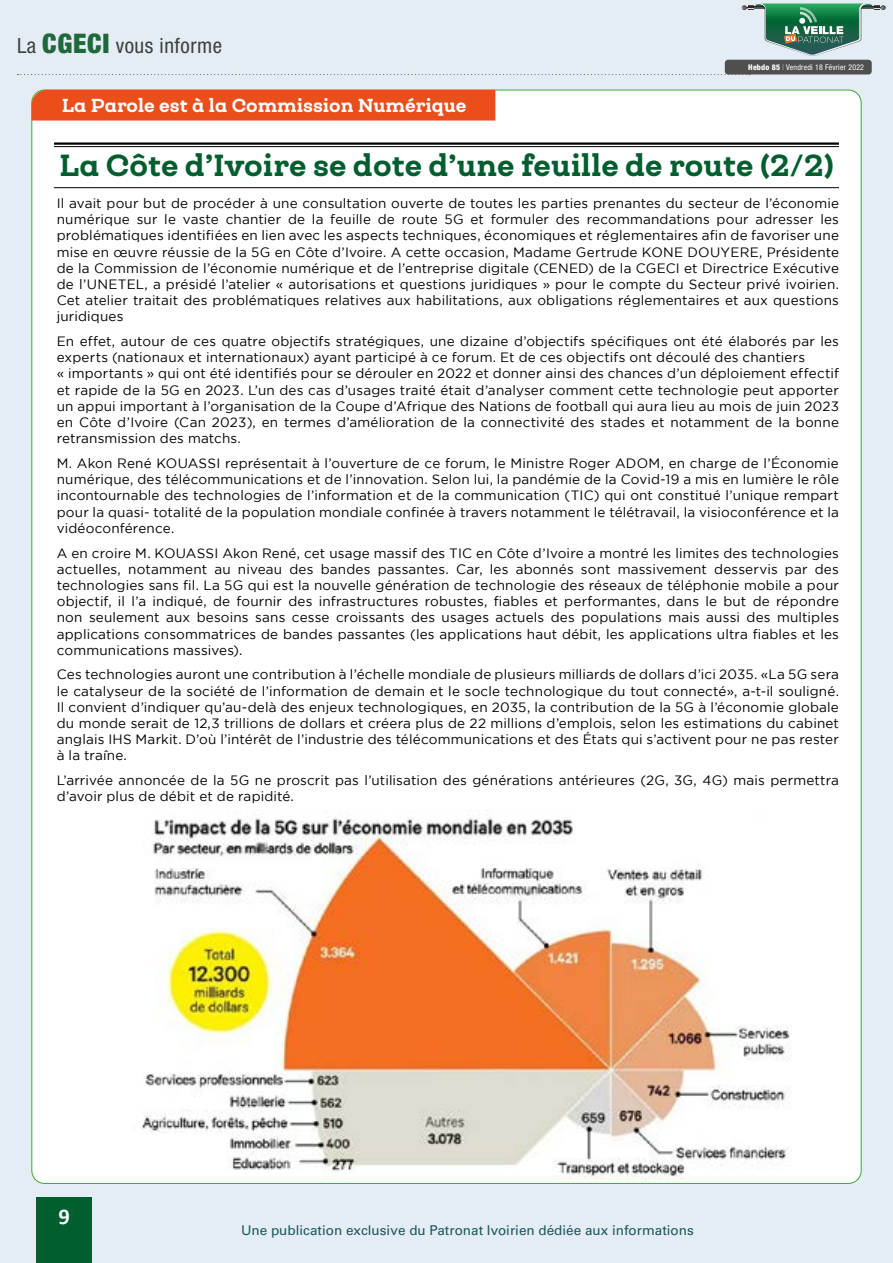
<style>
.page{position:relative;width:893px;height:1263px;background:#e4edf4}
.page>*{position:absolute;margin:0;border:0;box-sizing:border-box;transform-origin:0 0}
.t1{font:900 29.25px "Queulat";letter-spacing:.005em;color:#005e2e}
.t2{font:700 22.5px "Calibri";color:#fff}
.t3{font:condensed 21px "Helvetica Neue LT Std";letter-spacing:.025em;color:#3f3f3e}
.t4{font:900 18px "Queulat";color:#fff}
.t5{font:13.5px/16.2px "Gotham";letter-spacing:.01em;color:#000;text-align:justify}
.t6{font:13.5px "Univers LT Std";color:#1c545e}
.t7{font:condensed 7.8px "Helvetica Neue LT Std";letter-spacing:.025em;color:#fff}
.s1{font-weight:900;font-size:27px;color:#1e693a}
.s2{font-weight:800}
.s3{font-weight:100}
</style>
<div class="page">
<div style="left:37px;top:1197px;width:55px;height:66px;background:#005e2e"></div>
<svg style="left:18px;top:74px;width:732px;height:1px"></svg>
<svg style="left:742px;top:3px;width:144px;height:53px"></svg>
<div style="left:725px;top:60px;width:147px;height:14px;background:#504f4f;border-radius:3px"></div>
<div style="left:32px;top:90px;width:829px;height:1093px;background:#fff;border-radius:13px"></div>
<div style="left:32px;top:90px;width:463px;height:31px;background:#e94e1b"></div>
<hr style="left:54px;top:142px;width:785px;height:3px;background:#000">
<hr style="left:54px;top:146px;width:785px;height:1px;background:#000">
<hr style="left:54px;top:187px;width:785px;height:1px;background:#000">
<img style="left:141px;top:818px;width:651px;height:361px">
<h3 class="t3" style="left:17px;top:34px;width:207px">La <span class="s1">CGECI</span> vous informe</h3>
<p class="t7" style="left:748px;top:62px;width:117px"><span class="s2">Hebdo 85</span> <span class="s3">I</span> Vendredi 18 Février 2022</p>
<h3 class="t4" style="left:62px;top:93px;width:406px">La Parole est à la Commission Numérique</h3>
<h1 class="t1" style="left:59px;top:146px;width:776px">La Côte d’Ivoire se dote d’une feuille de route (2/2)</h1>
<p class="t5" style="left:57px;top:195px;width:784px">Il avait pour but de procéder à une consultation ouverte de toutes les parties prenantes du secteur de l’économie numérique sur le vaste chantier de la feuille de route 5G et formuler des recommandations pour adresser les problématiques identifiées en lien avec les aspects techniques, économiques et réglementaires afin de favoriser une mise en œuvre réussie de la 5G en Côte d’Ivoire. A cette occasion, Madame Gertrude KONE DOUYERE, Présidente de la Commission de l’économie numérique et de l’entreprise digitale (CENED) de la CGECI et Directrice Exécutive de l’UNETEL, a présidé l’atelier « autorisations et questions juridiques » pour le compte du Secteur privé ivoirien.<br>Cet atelier traitait des problématiques relatives aux habilitations, aux obligations réglementaires et aux questions juridiques</p>
<p class="t5" style="left:57px;top:333px;width:784px;text-align:left">En effet, autour de ces quatre objectifs stratégiques, une dizaine d’objectifs spécifiques ont été élaborés par les experts (nationaux et internationaux) ayant participé à ce forum. Et de ces objectifs ont découlé des chantiers<br>« importants » qui ont été identifiés pour se dérouler en 2022 et donner ainsi des chances d’un déploiement effectif et rapide de la 5G en 2023. L’un des cas d’usages traité était d’analyser comment cette technologie peut apporter un appui important à l’organisation de la Coupe d’Afrique des Nations de football qui aura lieu au mois de juin 2023 en Côte d’Ivoire (Can 2023), en termes d’amélioration de la connectivité des stades et notamment de la bonne retransmission des matchs.</p>
<p class="t5" style="left:57px;top:455px;width:784px">M. Akon René KOUASSI représentait à l’ouverture de ce forum, le Ministre Roger ADOM, en charge de l’Économie numérique, des télécommunications et de l’innovation. Selon lui, la pandémie de la Covid-19 a mis en lumière le rôle incontournable des technologies de l’information et de la communication (TIC) qui ont constitué l’unique rempart pour la quasi- totalité de la population mondiale confinée à travers notamment le télétravail, la visioconférence et la vidéoconférence.</p>
<p class="t5" style="left:57px;top:544px;width:784px">A en croire M. KOUASSI Akon René, cet usage massif des TIC en Côte d’Ivoire a montré les limites des technologies actuelles, notamment au niveau des bandes passantes. Car, les abonnés sont massivement desservis par des technologies sans fil. La 5G qui est la nouvelle génération de technologie des réseaux de téléphonie mobile a pour objectif, il l’a indiqué, de fournir des infrastructures robustes, fiables et performantes, dans le but de répondre non seulement aux besoins sans cesse croissants des usages actuels des populations mais aussi des multiples applications consommatrices de bandes passantes (les applications haut débit, les applications ultra fiables et les communications massives).</p>
<p class="t5" style="left:57px;top:666px;width:784px">Ces technologies auront une contribution à l’échelle mondiale de plusieurs milliards de dollars d’ici 2035. «La 5G sera le catalyseur de la société de l’information de demain et le socle technologique du tout connecté», a-t-il souligné.<br>Il convient d’indiquer qu’au-delà des enjeux technologiques, en 2035, la contribution de la 5G à l’économie globale du monde serait de 12,3 trillions de dollars et créera plus de 22 millions d’emplois, selon les estimations du cabinet anglais IHS Markit. D’où l’intérêt de l’industrie des télécommunications et des États qui s’activent pour ne pas rester à la traîne.</p>
<p class="t5" style="left:57px;top:772px;width:784px">L’arrivée annoncée de la 5G ne proscrit pas l’utilisation des générations antérieures (2G, 3G, 4G) mais permettra d’avoir plus de débit et de rapidité.</p>
<h2 class="t2" style="left:59px;top:1201px;width:13px">9</h2>
<p class="t6" style="left:241px;top:1222px;width:454px">Une publication exclusive du Patronat Ivoirien dédiée aux informations</p>
</div>
